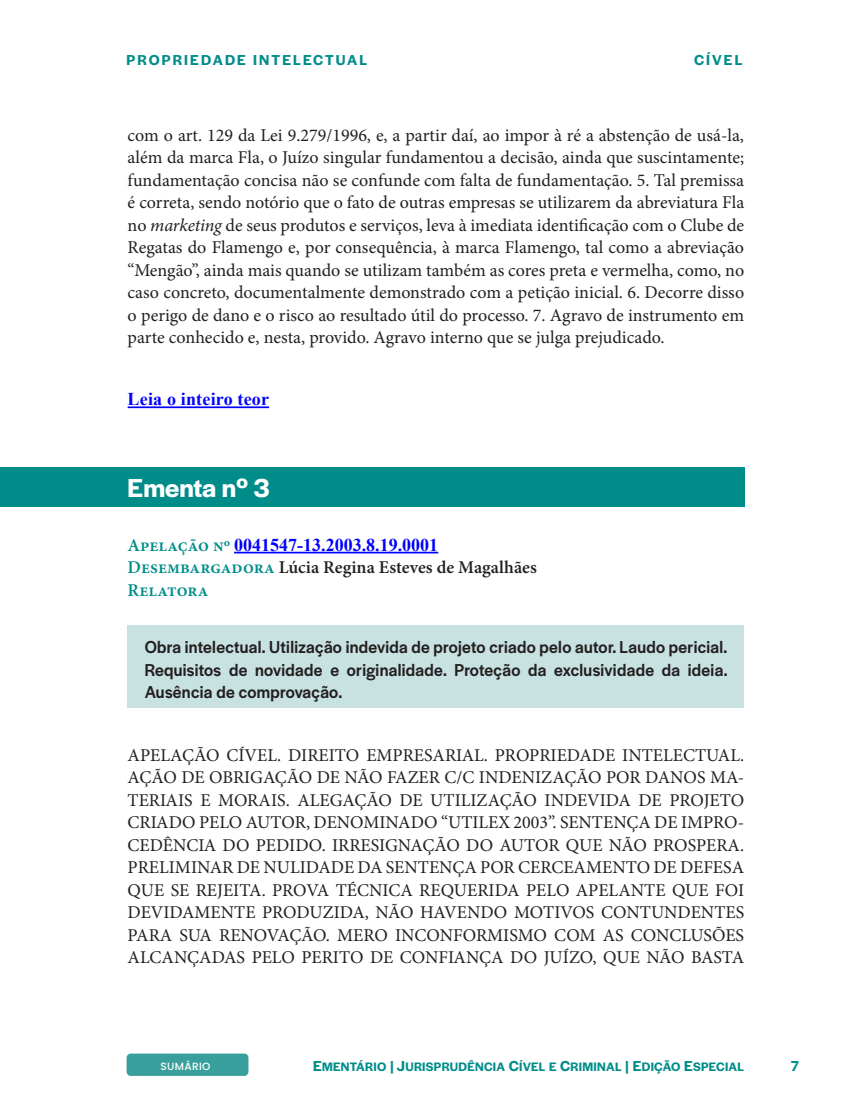
<style>
.page{position:relative;width:851px;height:1106px;background:#fff}
.page>*{position:absolute;margin:0;border:0;box-sizing:border-box;transform-origin:0 0}
.t1{font:600 27px "Halyard Display";color:#fff}
.t2{font:18px/22.5px "Minion Pro";color:#231f20;text-align:justify}
.t3{font:500 18px/22.5px "Halyard Display";letter-spacing:.02em;color:#231f20;text-align:justify;scale:.95 1}
.t4{font:700 18px "Times New Roman";color:#00f}
.t5{font:600 18px/22.5px "Minion Pro";color:#231f20}
.t6{font:600 15px "Halyard Display";letter-spacing:.14em;color:#008d8a}
.t7{font:15px "Halyard Display Semi Bold SC850";color:#008d8a}
.t8{font:12.75px "Halyard Display Semi Bold SC850";letter-spacing:.025em;color:#008d8a}
.t9{font:500 10.5px "Poppins";letter-spacing:.03em;color:#fff}
.s1{font-style:italic}
.s2{font-family:"Minion Pro";font-weight:600;color:#008d8a}
.s3{color:#008d8a}
.s4{font-size:15px}
</style>
<div class="page">
<hr style="left:128px;top:406px;width:141px;height:2px;background:#00f">
<div style="left:0;top:467px;width:744px;height:39px;background:#008d8a"></div>
<hr style="left:234px;top:552px;width:204px;height:1px;background:#00f">
<div style="left:128px;top:625px;width:616px;height:83px;background:#c8e1e1"></div>
<svg style="left:130px;top:1056px;width:119px;height:20px"></svg>
<div style="left:126px;top:1053px;width:122px;height:22px;background:#399f9d;border-radius:4px"></div>
<p class="t6" style="left:126px;top:50px;width:242px">PROPRIEDADE INTELECTUAL</p>
<p class="t6" style="left:694px;top:50px;width:50px">CÍVEL</p>
<p class="t2" style="left:128px;top:124px;width:618px">com o art. 129 da Lei 9.279/1996, e, a partir daí, ao impor à ré a abstenção de usá-la, além da marca Fla, o Juízo singular fundamentou a decisão, ainda que suscintamente; fundamentação concisa não se confunde com falta de fundamentação. 5. Tal premissa é correta, sendo notório que o fato de outras empresas se utilizarem da abreviatura Fla no <span class="s1">marketing</span> de seus produtos e serviços, leva à imediata identificação com o Clube de Regatas do Flamengo e, por consequência, à marca Flamengo, tal como a abreviação “Mengão”, ainda mais quando se utilizam também as cores preta e vermelha, como, no caso concreto, documentalmente demonstrado com a petição inicial. 6. Decorre disso o perigo de dano e o risco ao resultado útil do processo. 7. Agravo de instrumento em parte conhecido e, nesta, provido. Agravo interno que se julga prejudicado.</p>
<p class="t4" style="left:128px;top:386px;width:143px">Leia o inteiro teor</p>
<h1 class="t1" style="left:128px;top:469px;width:144px">Ementa nº 3</h1>
<p class="t4" style="left:128px;top:531px;width:312px"><span class="s2">Apelação nº</span> 0041547-13.2003.8.19.0001</p>
<p class="t5" style="left:128px;top:556px;width:410px"><span class="s3">Desembargadora</span> Lúcia Regina Esteves de Magalhães<br><span class="s3">Relatora</span></p>
<p class="t3" style="left:145px;top:635px;width:615px">Obra intelectual. Utilização indevida de projeto criado pelo autor. Laudo pericial.<br>Requisitos de novidade e originalidade. Proteção da exclusividade da ideia.<br>Ausência de comprovação.</p>
<p class="t2" style="left:128px;top:743px;width:618px">APELAÇÃO CÍVEL. DIREITO EMPRESARIAL. PROPRIEDADE INTELECTUAL.<br>AÇÃO DE OBRIGAÇÃO DE NÃO FAZER C/C INDENIZAÇÃO POR DANOS MA-TERIAIS E MORAIS. ALEGAÇÃO DE UTILIZAÇÃO INDEVIDA DE PROJETO CRIADO PELO AUTOR, DENOMINADO “UTILEX 2003”. SENTENÇA DE IMPRO-CEDÊNCIA DO PEDIDO. IRRESIGNAÇÃO DO AUTOR QUE NÃO PROSPERA.<br>PRELIMINAR DE NULIDADE DA SENTENÇA POR CERCEAMENTO DE DEFESA QUE SE REJEITA. PROVA TÉCNICA REQUERIDA PELO APELANTE QUE FOI DEVIDAMENTE PRODUZIDA, NÃO HAVENDO MOTIVOS CONTUNDENTES PARA SUA RENOVAÇÃO. MERO INCONFORMISMO COM AS CONCLUSÕES ALCANÇADAS PELO PERITO DE CONFIANÇA DO JUÍZO, QUE NÃO BASTA</p>
<p class="t9" style="left:161px;top:1060px;width:51px">SUMÁRIO</p>
<p class="t8" style="left:313px;top:1057px;width:432px"><span class="s4">E</span>MENTÁRIO <span class="s4">| J</span>URISPRUDÊNCIA <span class="s4">C</span>ÍVEL E <span class="s4">C</span>RIMINAL <span class="s4">| E</span>DIÇÃO <span class="s4">E</span>SPECIAL</p>
<p class="t7" style="left:790px;top:1055px;width:10px">7</p>
</div>
